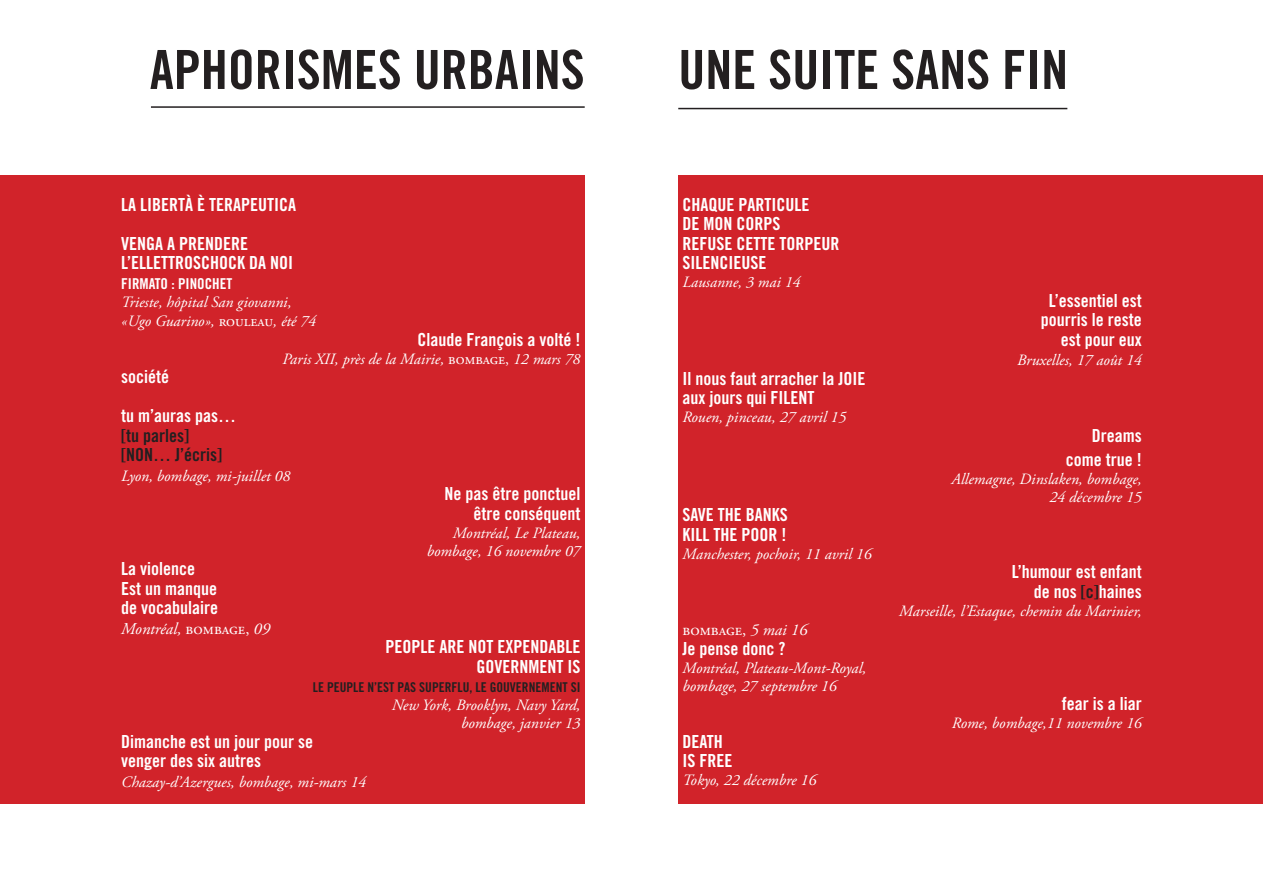
<style>
.page{position:relative;width:1263px;height:893px;background:#fff}
.page>*{position:absolute;margin:0;border:0;box-sizing:border-box;transform-origin:0 0}
.t1{font:54px "Trade Gothic Bold Cond Twenty";color:#231f20}
.t2{font:18px/19.5px "Trade Gothic Bold Cond Twenty";color:#fff}
.t3{font:18px "Trade Gothic Bold Cond Twenty";color:#231f20}
.t4{font:italic 16.5px "Adobe Garamond Pro";color:#fff}
.t5{font:16.5px "Adobe Garamond Pro";color:#fff}
.t6{font:italic 15.75px "Adobe Garamond Pro";color:#fff}
.t7{font:15px "Trade Gothic Bold Cond Twenty";color:#fff}
.t8{font:13.5px "Trade Gothic Bold Cond Twenty";color:#231f20}
.s1{font-style:normal}
.s2{font-style:italic}
.s3{color:#231f20}
</style>
<div class="page">
<hr style="left:151px;top:106px;width:434px;height:2px;background:#231f20">
<hr style="left:678px;top:108px;width:389px;height:1px;background:#231f20">
<div style="left:117px;top:175px;width:468px;height:629px;background:#d1232a"></div>
<div style="left:678px;top:175px;width:468px;height:629px;background:#d1232a"></div>
<div style="left:0;top:175px;width:117px;height:629px;background:#d1232a"></div>
<div style="left:1146px;top:175px;width:117px;height:629px;background:#d1232a"></div>
<p class="t1" style="left:150px;top:37px;width:436px">APHORISMES URBAINS</p>
<p class="t1" style="left:678px;top:37px;width:391px">UNE SUITE SANS FIN</p>
<p class="t2" style="left:121px;top:194px;width:176px">LA LIBERTÀ È TERAPEUTICA</p>
<p class="t2" style="left:121px;top:233px;width:173px">VENGA A PRENDERE<br>L’ELLETTROSCHOCK DA NOI</p>
<p class="t7" style="left:121px;top:274px;width:113px">FIRMATO : PINOCHET</p>
<p class="t6" style="left:121px;top:292px;width:172px">Trieste, hôpital San giovanni,</p>
<p class="t6" style="left:121px;top:312px;width:196px">«Ugo Guarino», <span class="s1">rouleau</span>, été 74</p>
<p class="t2" style="left:418px;top:329px;width:164px">Claude François a volté !</p>
<p class="t6" style="left:282px;top:349px;width:299px">Paris XII, près de la Mairie, <span class="s1">bombage,</span> 12 mars 78</p>
<p class="t2" style="left:121px;top:367px;width:49px">société</p>
<p class="t2" style="left:121px;top:406px;width:116px">tu m’auras pas…</p>
<p class="t3" style="left:121px;top:424px;width:69px">[tu parles]</p>
<p class="t3" style="left:121px;top:444px;width:102px">[NON… J’écris]</p>
<p class="t6" style="left:121px;top:466px;width:171px">Lyon, bombage, mi-juillet 08</p>
<p class="t2" style="left:444px;top:484px;width:137px">Ne pas être ponctuel</p>
<p class="t2" style="left:473px;top:503px;width:108px">être conséquent</p>
<p class="t6" style="left:453px;top:523px;width:129px">Montréal, Le Plateau,</p>
<p class="t6" style="left:427px;top:541px;width:155px">bombage, 16 novembre 07</p>
<p class="t2" style="left:121px;top:559px;width:75px">La violence</p>
<p class="t2" style="left:121px;top:578px;width:97px">Est un manque</p>
<p class="t2" style="left:121px;top:598px;width:98px">de vocabulaire</p>
<p class="t4" style="left:121px;top:618px;width:150px">Montréal, <span class="s1">bombage,</span> 09</p>
<p class="t2" style="left:385px;top:637px;width:196px">PEOPLE ARE NOT EXPENDABLE</p>
<p class="t2" style="left:476px;top:656px;width:105px">GOVERNMENT IS</p>
<p class="t8" style="left:313px;top:679px;width:269px">LE PEUPLE N’EST PAS SUPERFLU, LE GOUVERNEMENT SI</p>
<p class="t6" style="left:392px;top:696px;width:190px">New York, Brooklyn, Navy Yard,</p>
<p class="t6" style="left:461px;top:714px;width:121px">bombage, janvier 13</p>
<p class="t2" style="left:121px;top:731px;width:193px">Dimanche est un jour pour se</p>
<p class="t2" style="left:121px;top:751px;width:141px">venger des six autres</p>
<p class="t6" style="left:121px;top:772px;width:246px">Chazay-d’Azergues, bombage, mi-mars 14</p>
<p class="t2" style="left:682px;top:194px;width:128px">CHAQUE PARTICULE</p>
<p class="t2" style="left:682px;top:214px;width:99px">DE MON CORPS</p>
<p class="t2" style="left:682px;top:233px;width:158px">REFUSE CETTE TORPEUR</p>
<p class="t2" style="left:682px;top:253px;width:85px">SILENCIEUSE</p>
<p class="t6" style="left:682px;top:273px;width:119px">Lausanne, 3 mai 14</p>
<p class="t2" style="left:682px;top:368px;width:184px">Il nous faut arracher la JOIE</p>
<p class="t2" style="left:682px;top:388px;width:133px">aux jours qui FILENT</p>
<p class="t6" style="left:682px;top:408px;width:165px">Rouen, pinceau, 27 avril 15</p>
<p class="t2" style="left:682px;top:505px;width:107px">SAVE THE BANKS</p>
<p class="t2" style="left:682px;top:524px;width:105px">KILL THE POOR !</p>
<p class="t6" style="left:682px;top:544px;width:191px">Manchester, pochoir, 11 avril 16</p>
<p class="t5" style="left:682px;top:620px;width:126px">bombage, <span class="s2">5 mai 16</span></p>
<p class="t2" style="left:682px;top:638px;width:104px">Je pense donc ?</p>
<p class="t6" style="left:682px;top:658px;width:185px">Montréal, Plateau-Mont-Royal,</p>
<p class="t6" style="left:682px;top:676px;width:156px">bombage, 27 septembre 16</p>
<p class="t2" style="left:682px;top:731px;width:42px">DEATH</p>
<p class="t2" style="left:682px;top:751px;width:51px">IS FREE</p>
<p class="t6" style="left:682px;top:771px;width:135px">Tokyo, 22 décembre 16</p>
<p class="t2" style="left:1049px;top:290px;width:94px">L’essentiel est</p>
<p class="t2" style="left:1041px;top:310px;width:102px">pourris le reste</p>
<p class="t2" style="left:1061px;top:329px;width:82px">est pour eux</p>
<p class="t6" style="left:1017px;top:351px;width:126px">Bruxelles, 17 août 14</p>
<p class="t2" style="left:1092px;top:425px;width:51px">Dreams</p>
<p class="t2" style="left:1066px;top:449px;width:77px">come true !</p>
<p class="t6" style="left:952px;top:469px;width:192px">Allemagne, Dinslaken, bombage,</p>
<p class="t6" style="left:1049px;top:487px;width:94px">24 décembre 15</p>
<p class="t2" style="left:1012px;top:562px;width:131px">L’humour est enfant</p>
<p class="t2" style="left:1034px;top:581px;width:109px">de nos <span class="s3">[c]</span>haines</p>
<p class="t6" style="left:899px;top:601px;width:244px">Marseille, l’Estaque, chemin du Marinier,</p>
<p class="t2" style="left:1062px;top:694px;width:81px">fear is a liar</p>
<p class="t6" style="left:952px;top:714px;width:191px">Rome, bombage,11 novembre 16</p>
</div>
